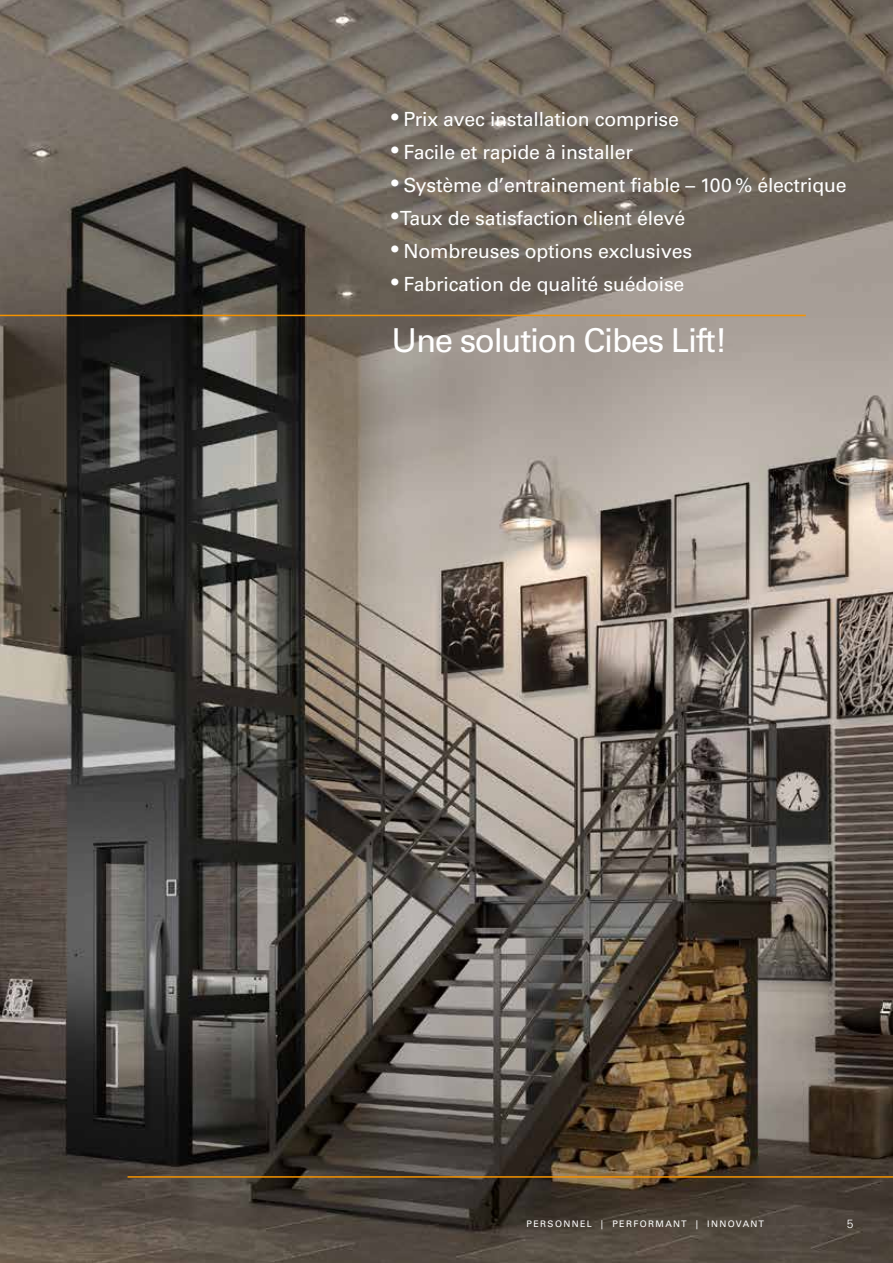
<style>
.page{position:relative;width:893px;height:1263px;background:#fff}
.page>*{position:absolute;margin:0;border:0;box-sizing:border-box;transform-origin:0 0}
.t1{font:33px "Univers LT Std";letter-spacing:-.04em;color:#fff}
.t2{font:19.5px "Univers LT Std";letter-spacing:-.01em;color:#fff}
.t3{font:300 12px "Univers LT Std";color:#fff}
.t4{font:9px "Univers LT Std";letter-spacing:.15em;color:#fff}
.s1{font-family:"Univers Com 55 Roman"}
</style>
<div class="page">
<img style="left:0;top:0;width:893px;height:1263px">
<hr style="left:0;top:315px;width:806px;height:1px;background:#f59300">
<hr style="left:128px;top:1176px;width:765px;height:2px;background:#f59300">
<p class="t2" style="left:392px;top:107px;width:289px">• Prix avec installation comprise</p>
<p class="t2" style="left:392px;top:140px;width:243px">• Facile et rapide à installer</p>
<p class="t2" style="left:392px;top:173px;width:456px">• Système d’entrainement fiable – 100 % électrique</p>
<p class="t2" style="left:392px;top:206px;width:295px">• Taux de satisfaction client élevé</p>
<p class="t2" style="left:392px;top:239px;width:302px">• Nombreuses options exclusives</p>
<p class="t2" style="left:392px;top:272px;width:294px">• Fabrication de qualité suédoise</p>
<h1 class="t1" style="left:392px;top:321px;width:337px">Une solution Cibes Lift!</h1>
<p class="t4" style="left:527px;top:1218px;width:239px">PERSONNEL <span class="s1">|</span> PERFORMANT <span class="s1">|</span> INNOVANT</p>
<p class="t3" style="left:847px;top:1216px;width:8px">5</p>
</div>
